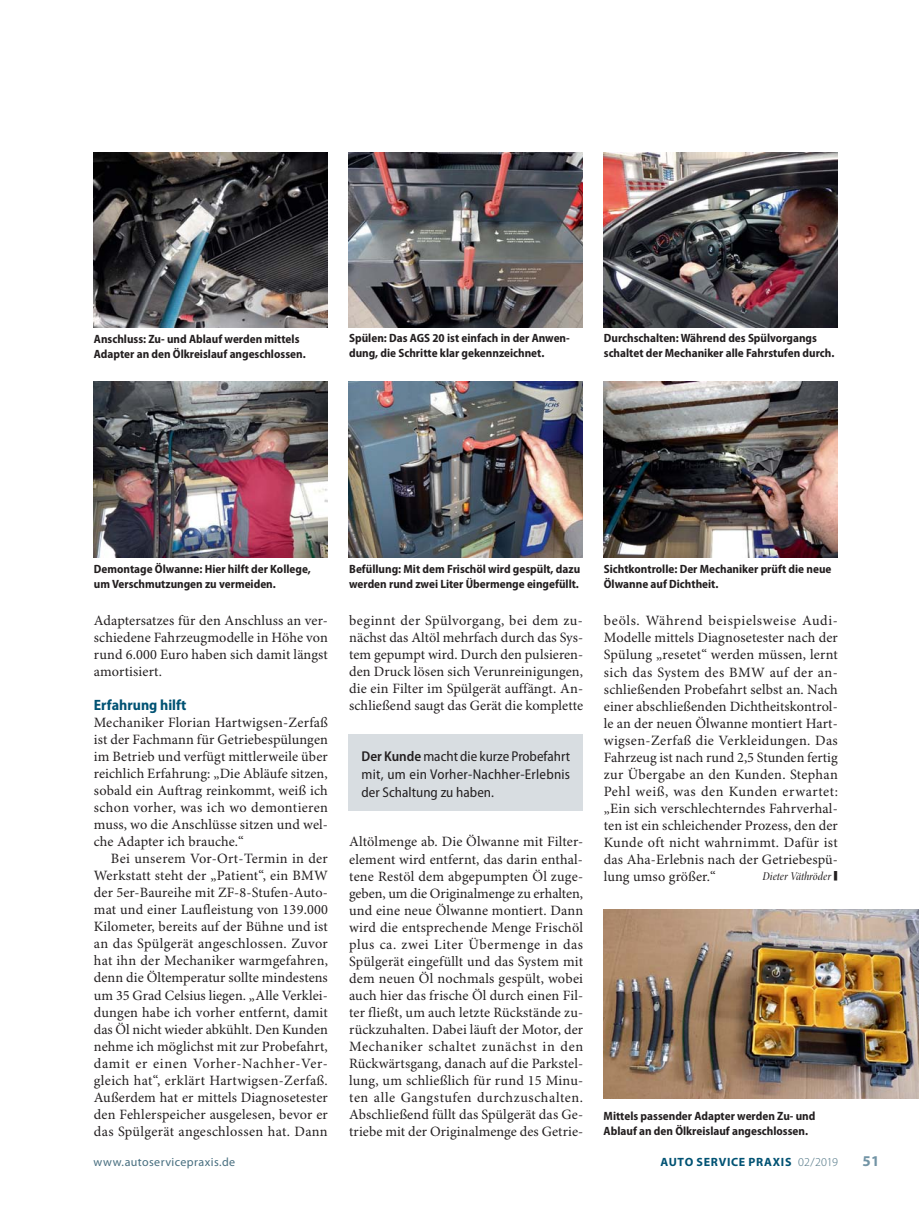
<style>
.page{position:relative;width:919px;height:1212px;background:#fff}
.page>*{position:absolute;margin:0;border:0;box-sizing:border-box;transform-origin:0 0}
.t1{font:32.7px "Minion Pro";color:#231f20;scale:.33 1}
.t2{font:700 semi-condensed 15px "Myriad Pro";color:#005273}
.t3{font:700 15px "Myriad Pro";color:#7294a5}
.t4{font:14.25px/17px "Minion Pro";letter-spacing:.01em;color:#231f20;text-align:justify}
.t5{font:semi-condensed 14.25px/18px "Myriad Pro";letter-spacing:.015em;color:#231f20;text-align:justify}
.t6{font:700 semi-condensed 12px/15px "Myriad Pro";color:#231f20}
.t7{font:12px "Myriad Pro";letter-spacing:.035em;color:#476e7f}
.t8{font:700 12px "Myriad Pro";letter-spacing:.055em;color:#005273}
.t9{font:12px "Minion Pro Medium Cn It Disp";letter-spacing:.01em;color:#231f20}
.s1{font-weight:600}
.s2{font-weight:300;color:#476e7f}
</style>
<div class="page">
<img style="left:603px;top:909px;width:315px;height:189px">
<img style="left:94px;top:152px;width:233px;height:176px">
<img style="left:349px;top:152px;width:234px;height:176px">
<img style="left:603px;top:152px;width:234px;height:176px">
<img style="left:94px;top:382px;width:233px;height:175px">
<img style="left:349px;top:382px;width:234px;height:175px">
<img style="left:603px;top:382px;width:234px;height:175px">
<div style="left:349px;top:734px;width:234px;height:77px;background:#d8dde1"></div>
<p class="t6" style="left:94px;top:332px;width:213px">Anschluss: Zu- und Ablauf werden mittels<br>Adapter an den Ölkreislauf angeschlossen.</p>
<p class="t6" style="left:349px;top:332px;width:222px">Spülen: Das AGS 20 ist einfach in der Anwen&shy;dung, die Schritte klar gekennzeichnet.</p>
<p class="t6" style="left:604px;top:332px;width:232px">Durchschalten: Während des Spülvorgangs schaltet der Mechaniker alle Fahrstufen durch.</p>
<p class="t6" style="left:94px;top:563px;width:218px">Demontage Ölwanne: Hier hilft der Kollege, um Verschmutzungen zu vermeiden.</p>
<p class="t6" style="left:349px;top:563px;width:232px">Befüllung: Mit dem Frischöl wird gespült, dazu werden rund zwei Liter Übermenge eingefüllt.</p>
<p class="t6" style="left:604px;top:562px;width:229px">Sichtkontrolle: Der Mechaniker prüft die neue<br>Ölwanne auf Dichtheit.</p>
<p class="t4" style="left:94px;top:613px;width:235px">Adaptersatzes für den Anschluss an ver&shy;schiedene Fahrzeugmodelle in Höhe von rund 6.000 Euro haben sich damit längst amortisiert.</p>
<p class="t2" style="left:94px;top:699px;width:94px">Erfahrung hilft</p>
<p class="t4" style="left:94px;top:715px;width:235px">Mechaniker Florian Hartwigsen-Zerfaß ist der Fachmann für Getriebespülungen im Betrieb und verfügt mittlerweile über reichlich Erfahrung: „Die Abläufe sitzen, sobald ein Auftrag reinkommt, weiß ich schon vorher, was ich wo demontieren muss, wo die Anschlüsse sitzen und wel&shy;che Adapter ich brauche.“</p>
<p class="t4" style="left:94px;top:851px;width:235px;text-indent:17px">Bei unserem Vor-Ort-Termin in der Werkstatt steht der „Patient“, ein BMW der 5er-Baureihe mit ZF-8-Stufen-Auto&shy;mat und einer Laufleistung von 139.000<br>Kilometer, bereits auf der Bühne und ist an das Spülgerät angeschlossen. Zuvor hat ihn der Mechaniker warmgefahren, denn die Öltemperatur sollte mindestens um 35 Grad Celsius liegen. „Alle Verklei&shy;dungen habe ich vorher entfernt, damit das Öl nicht wieder abkühlt. Den Kunden nehme ich möglichst mit zur Probefahrt, damit er einen Vorher-Nachher-Ver&shy;gleich hat“, erklärt Hartwigsen-Zerfaß.<br>Außerdem hat er mittels Diagnosetester den Fehlerspeicher ausgelesen, bevor er das Spülgerät angeschlossen hat. Dann</p>
<p class="t4" style="left:349px;top:613px;width:235px">beginnt der Spülvorgang, bei dem zu&shy;nächst das Altöl mehrfach durch das Sys&shy;tem gepumpt wird. Durch den pulsieren&shy;den Druck lösen sich Verunreinigungen, die ein Filter im Spülgerät auffängt. An&shy;schließend saugt das Gerät die komplette</p>
<p class="t5" style="left:361px;top:749px;width:210px"><span class="s1">Der Kunde</span> macht die kurze Probefahrt mit, um ein Vorher-Nachher-Erlebnis der Schaltung zu haben.</p>
<p class="t4" style="left:349px;top:835px;width:235px">Altölmenge ab. Die Ölwanne mit Filter&shy;element wird entfernt, das darin enthal&shy;tene Restöl dem abgepumpten Öl zuge&shy;geben, um die Originalmenge zu erhalten, und eine neue Ölwanne montiert. Dann wird die entsprechende Menge Frischöl plus ca. zwei Liter Übermenge in das Spülgerät eingefüllt und das System mit dem neuen Öl nochmals gespült, wobei auch hier das frische Öl durch einen Fil&shy;ter fließt, um auch letzte Rückstände zu&shy;rückzuhalten. Dabei läuft der Motor, der Mechaniker schaltet zunächst in den Rückwärtsgang, danach auf die Parkstel&shy;lung, um schließlich für rund 15 Minu&shy;ten alle Gangstufen durchzuschalten.<br>Abschließend füllt das Spülgerät das Ge&shy;triebe mit der Originalmenge des Getrie-</p>
<p class="t4" style="left:603px;top:614px;width:236px">beöls. Während beispielsweise Audi-Modelle mittels Diagnosetester nach der Spülung „resetet“ werden müssen, lernt sich das System des BMW auf der an&shy;schließenden Probefahrt selbst an. Nach einer abschließenden Dichtheitskontrol&shy;le an der neuen Ölwanne montiert Hart&shy;wigsen-Zerfaß die Verkleidungen. Das Fahrzeug ist nach rund 2,5 Stunden fertig zur Übergabe an den Kunden. Stephan Pehl weiß, was den Kunden erwartet: „Ein sich verschlechterndes Fahrverhal&shy;ten ist ein schleichender Prozess, den der Kunde oft nicht wahrnimmt. Dafür ist das Aha-Erlebnis nach der Getriebespü&shy;lung umso größer.“</p>
<p class="t9" style="left:762px;top:869px;width:70px">Dieter Väthröder</p>
<h1 class="t1" style="left:833px;top:861px;width:15px">■</h1>
<p class="t6" style="left:603px;top:1110px;width:213px">Mittels passender Adapter werden Zu- und<br>Ablauf an den Ölkreislauf angeschlossen.</p>
<p class="t7" style="left:94px;top:1154px;width:143px">www.autoservicepraxis.de</p>
<p class="t8" style="left:660px;top:1154px;width:179px">AUTO SERVICE PRAXIS <span class="s2">02/2019</span></p>
<p class="t3" style="left:862px;top:1152px;width:19px">51</p>
</div>
